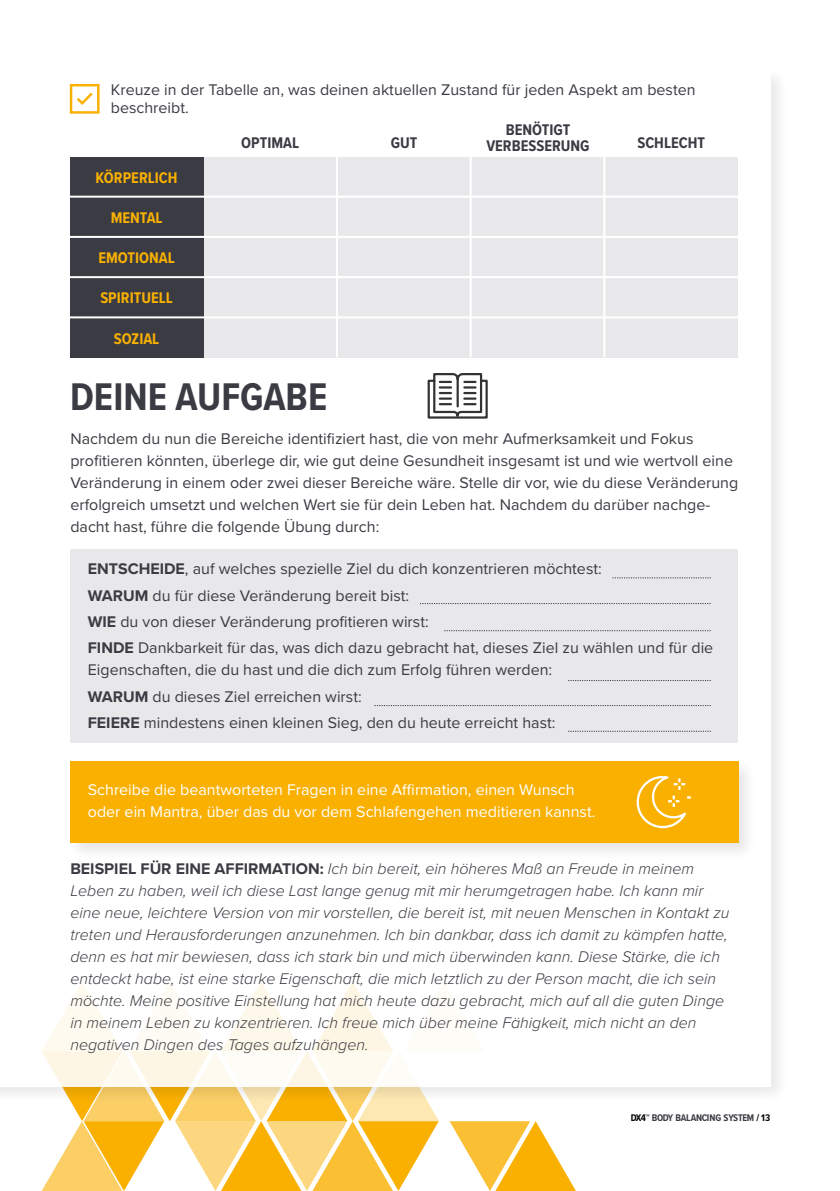
<style>
.page{position:relative;width:840px;height:1191px;background:#fff}
.page>*{position:absolute;margin:0;border:0;box-sizing:border-box;transform-origin:0 0}
.t1{font:700 40px "Proxima Nova Cond";color:#3b3c43}
.t2{font:16px/26.4px "Proxima Nova";color:#3b3c43}
.t3{font:italic 300 16px/22px "Proxima Nova";color:#3b3c43}
.t4{font:16px/22px "Proxima Nova";color:#fff}
.t5{font:700 16px "Proxima Nova Cond";color:#f9b000}
.t6{font:700 16px/16px "Proxima Nova Cond";color:#3b3c43;text-align:center}
.t7{font:700 10px "Proxima Nova Cond";letter-spacing:-.03em;color:#3b3c43}
.s1{font-weight:700}
.s2{font-weight:700;font-style:normal}
.s3{color:#000}
</style>
<div class="page">
<svg style="left:42px;top:1104px;width:533px;height:87px"></svg>
<div style="left:0;top:66px;width:788px;height:1038px;background:#000;opacity:.1"></div>
<div style="left:0;top:70px;width:770px;height:1016px;background:#fff"></div>
<div style="left:203px;top:157px;width:534px;height:200px;background:#e8e8ea"></div>
<svg style="left:70px;top:84px;width:29px;height:30px"></svg>
<hr style="left:336px;top:157px;width:2px;height:200px;background:#fff">
<hr style="left:469px;top:157px;width:2px;height:200px;background:#fff">
<hr style="left:603px;top:157px;width:2px;height:200px;background:#fff">
<div style="left:66px;top:757px;width:690px;height:104px;background:#000;opacity:.1"></div>
<div style="left:70px;top:761px;width:667px;height:82px;background:#f9b000"></div>
<div style="left:70px;top:157px;width:133px;height:200px;background:#3b3c43"></div>
<hr style="left:70px;top:196px;width:667px;height:2px;background:#fff">
<hr style="left:70px;top:236px;width:667px;height:2px;background:#fff">
<hr style="left:70px;top:276px;width:667px;height:2px;background:#fff">
<hr style="left:70px;top:316px;width:667px;height:2px;background:#fff">
<svg style="left:427px;top:373px;width:61px;height:46px"></svg>
<div style="left:70px;top:549px;width:667px;height:193px;background:#e8e8ea"></div>
<svg style="left:612px;top:577px;width:98px;height:1px"></svg>
<svg style="left:444px;top:630px;width:266px;height:1px"></svg>
<svg style="left:568px;top:680px;width:142px;height:1px"></svg>
<svg style="left:374px;top:705px;width:336px;height:1px"></svg>
<svg style="left:568px;top:731px;width:142px;height:1px"></svg>
<svg style="left:420px;top:603px;width:290px;height:1px"></svg>
<svg style="left:636px;top:775px;width:54px;height:54px"></svg>
<p class="t2" style="left:111px;top:80px;width:586px;line-height:18px">Kreuze in der Tabelle an, was deinen aktuellen Zustand für jeden Aspekt am besten beschreibt.</p>
<p class="t5" style="left:96px;top:166px;width:83px">KÖRPERLICH</p>
<p class="t5" style="left:111px;top:206px;width:53px">MENTAL</p>
<p class="t5" style="left:98px;top:246px;width:78px">EMOTIONAL</p>
<p class="t5" style="left:100px;top:286px;width:74px">SPIRITUELL</p>
<p class="t5" style="left:114px;top:326px;width:47px">SOZIAL</p>
<p class="t6" style="left:241px;top:134px;width:59px">OPTIMAL</p>
<p class="t6" style="left:390px;top:134px;width:28px">GUT</p>
<h1 class="t1" style="left:70px;top:367px;width:258px">DEINE AUFGABE</h1>
<p class="t6" style="left:486px;top:121px;width:105px">BENÖTIGT<br>VERBESSERUNG</p>
<p class="t6" style="left:637px;top:134px;width:69px">SCHLECHT</p>
<p class="t2" style="left:70px;top:426px;width:669px;line-height:22px">Nachdem du nun die Bereiche identifiziert hast, die von mehr Aufmerksamkeit und Fokus profitieren könnten, überlege dir, wie gut deine Gesundheit insgesamt ist und wie wertvoll eine Veränderung in einem oder zwei dieser Bereiche wäre. Stelle dir vor, wie du diese Veränderung erfolgreich umsetzt und welchen Wert sie für dein Leben hat. Nachdem du darüber nachge&shy;dacht hast, führe die folgende Übung durch:</p>
<p class="t2" style="left:88px;top:555px;width:626px"><span class="s1">ENTSCHEIDE</span>, auf welches spezielle Ziel du dich konzentrieren möchtest:<br><span class="s1">WARUM</span> du für diese Veränderung bereit bist:<br><span class="s1">WIE</span> du von dieser Veränderung profitieren wirst:<br><span class="s1">FINDE</span> Dankbarkeit für das, was dich dazu gebracht hat, dieses Ziel zu wählen und für die</p>
<p class="t2" style="left:88px;top:656px;width:469px">Eigenschaften, die du hast und die dich zum Erfolg führen werden:<br><span class="s1">WARUM</span> du dieses Ziel erreichen wirst:<br><span class="s1">FEIERE</span> mindestens einen kleinen Sieg, den du heute erreicht hast:</p>
<p class="t4" style="left:88px;top:778px;width:509px">Schreibe die beantworteten Fragen in eine Affirmation, einen Wunsch oder ein Mantra, über das du vor dem Schlafengehen meditieren kannst.</p>
<p class="t3" style="left:70px;top:857px;width:660px"><span class="s2">BEISPIEL FÜR EINE AFFIRMATION:</span> Ich bin bereit, ein höheres Maß an Freude in meinem Leben zu haben, weil ich diese Last lange genug mit mir herumgetragen habe. Ich kann mir eine neue, leichtere Version von mir vorstellen, die bereit ist, mit neuen Menschen in Kontakt zu treten und Herausforderungen anzunehmen. Ich bin dankbar, dass ich damit zu kämpfen hatte, denn es hat mir bewiesen, dass ich stark bin und mich überwinden kann. Diese Stärke, die ich entdeckt habe, ist eine starke Eigenschaft, die mich letztlich zu der Person macht, die ich sein möchte. Meine positive Einstellung hat mich heute dazu gebracht, mich auf all die guten Dinge in meinem Leben zu konzentrieren. Ich freue mich über meine Fähigkeit, mich nicht an den negativen Dingen des Tages aufzuhängen.</p>
<p class="t7" style="left:630px;top:1110px;width:141px"><span class="s3">DX4™️</span> BODY BALANCING SYSTEM <span class="s3">/ 13</span></p>
</div>
